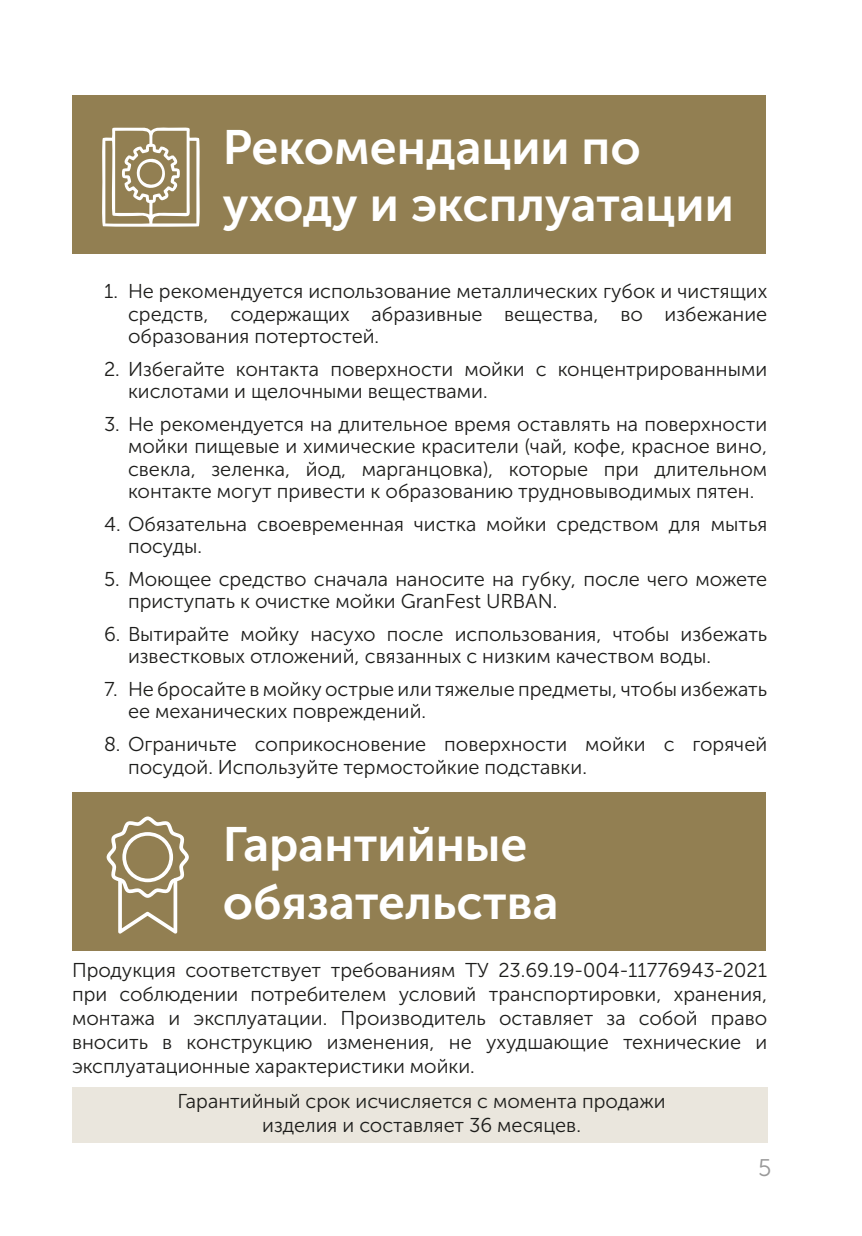
<style>
.page{position:relative;width:862px;height:1236px;background:#fff}
.page>*{position:absolute;margin:0;border:0;box-sizing:border-box;transform-origin:0 0}
.заг1{font:48px/57.6px "Museo Sans Cyrl 700";color:#fff}
.t1{font:24px "Museo Sans Cyrl 300";color:#999}
.текст{font:20px/22.4px "Museo Sans Cyrl 300";color:#1d1d1b}
.маркированный2{font:20px/24px "Museo Sans Cyrl 300";color:#1d1d1b;text-align:center}
</style>
<div class="page">
<div style="left:72px;top:95px;width:693px;height:158px;background:#927f52"></div>
<svg style="left:102px;top:127px;width:98px;height:100px"></svg>
<div style="left:72px;top:1088px;width:695px;height:55px;background:#eae6dd"></div>
<div style="left:72px;top:792px;width:693px;height:159px;background:#927f52"></div>
<svg style="left:107px;top:816px;width:82px;height:118px"></svg>
<p class="заг1" style="left:223px;top:118px;width:512px">Рекомендации по уходу и эксплуатации</p>
<p class="текст" style="left:128px;top:281px;width:641px;text-align:justify;text-indent:-24px">1. Не рекомендуется использование металлических губок и чистящих средств, содержащих абразивные вещества, во избежание образования потертостей.</p>
<p class="текст" style="left:128px;top:358px;width:641px;text-indent:-24px">2. Избегайте контакта поверхности мойки с концентрированными кислотами и щелочными веществами.</p>
<p class="текст" style="left:128px;top:413px;width:641px;text-align:justify;text-indent:-24px">3. Не рекомендуется на длительное время оставлять на поверхности мойки пищевые и химические красители (чай, кофе, красное вино, свекла, зеленка, йод, марганцовка), которые при длительном контакте могут привести к образованию трудновыводимых пятен.</p>
<p class="текст" style="left:128px;top:513px;width:641px;text-indent:-24px">4. Обязательна своевременная чистка мойки средством для мытья посуды.</p>
<p class="текст" style="left:128px;top:568px;width:641px;text-indent:-24px">5. Моющее средство сначала наносите на губку, после чего можете приступать к очистке мойки GranFest URBAN.</p>
<p class="текст" style="left:128px;top:623px;width:641px;text-indent:-24px">6. Вытирайте мойку насухо после использования, чтобы избежать известковых отложений, связанных с низким качеством воды.</p>
<p class="текст" style="left:128px;top:678px;width:641px;text-indent:-24px">7. Не бросайте в мойку острые или тяжелые предметы, чтобы избежать ее механических повреждений.</p>
<p class="текст" style="left:128px;top:732px;width:641px;line-height:23.2px;text-indent:-24px">8. Ограничьте соприкосновение поверхности мойки с горячей посудой. Используйте термостойкие подставки.</p>
<p class="заг1" style="left:223px;top:816px;width:337px">Гарантийные обязательства</p>
<p class="текст" style="left:72px;top:958px;width:697px;line-height:24px;text-align:justify">Продукция соответствует требованиям ТУ 23.69.19-004-11776943-2021 при соблюдении потребителем условий транспортировки, хранения, монтажа и эксплуатации. Производитель оставляет за собой право вносить в конструкцию изменения, не ухудшающие технические и эксплуатационные характеристики мойки.</p>
<p class="маркированный2" style="left:177px;top:1090px;width:490px">Гарантийный срок исчисляется с момента продажи изделия и составляет 36 месяцев.</p>
<p class="t1" style="left:758px;top:1155px;width:15px">5</p>
</div>
